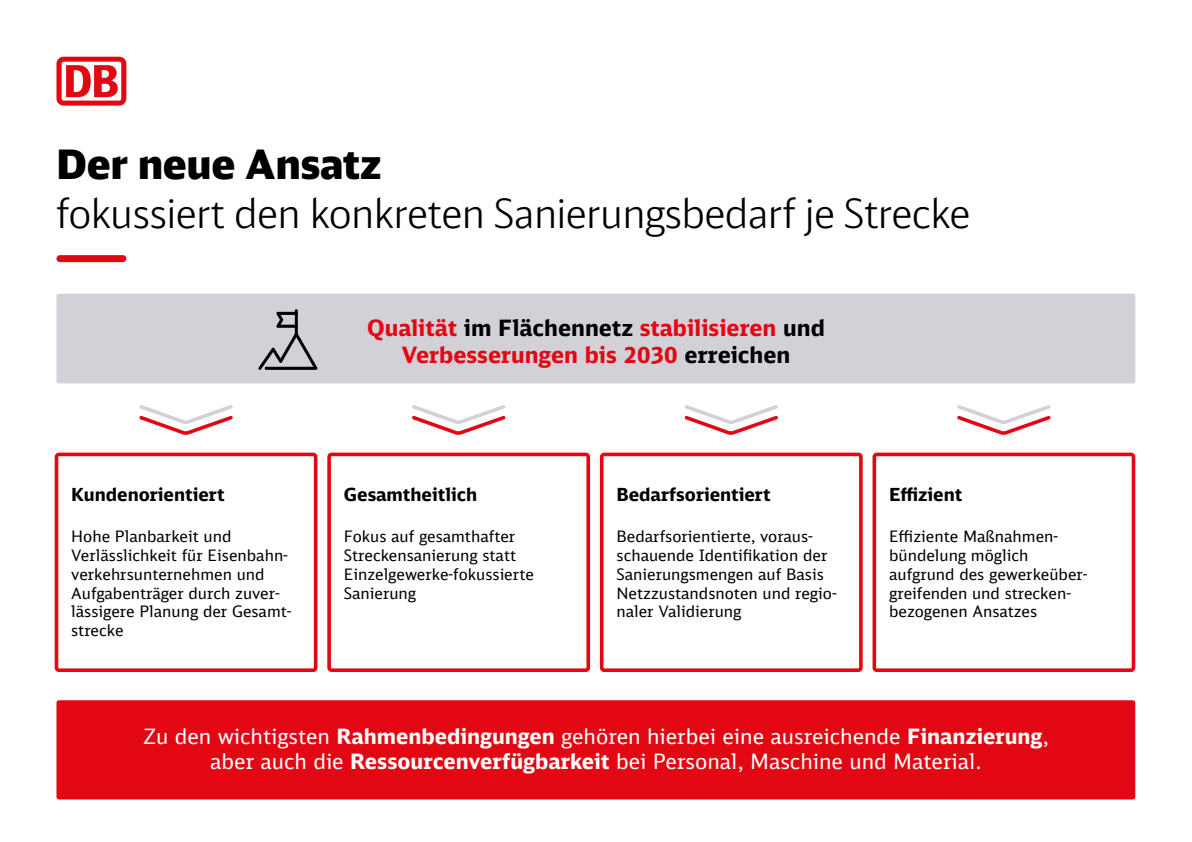
<style>
.page{position:relative;width:1192px;height:842px;background:#fff}
.page>*{position:absolute;margin:0;border:0;box-sizing:border-box;transform-origin:0 0}
.t1{font:300 40.5px "DB Head";color:#000}
.t2{font:900 40.5px "DB Head";color:#000}
.t3{font:700 22.5px/27px "DB Sans";color:#e30613;text-align:center}
.t4{font:21.15px/25.4px "DB Sans";color:#fff;text-align:center}
.t5{font:700 18px "DB Sans";color:#000}
.t6{font:15.75px/18.9px "DB Sans";color:#000}
.s1{color:#000}
.s2{font-weight:700}
</style>
<div class="page">
<div style="left:56px;top:294px;width:1079px;height:89px;background:#d2d1d8;border-radius:2px"></div>
<div style="left:56px;top:700px;width:1079px;height:99px;background:#e30613;border-radius:3px"></div>
<svg style="left:139px;top:405px;width:94px;height:30px"></svg>
<svg style="left:412px;top:405px;width:94px;height:30px"></svg>
<svg style="left:684px;top:405px;width:94px;height:30px"></svg>
<svg style="left:957px;top:405px;width:94px;height:30px"></svg>
<hr style="left:295px;top:309px;width:3px;height:27px;background:#000;border-radius:2px">
<svg style="left:258px;top:312px;width:60px;height:58px"></svg>
<div style="left:55px;top:453px;width:262px;height:219px;border:4px solid #e30613;border-radius:3px"></div>
<div style="left:873px;top:453px;width:262px;height:219px;border:4px solid #e30613;border-radius:3px"></div>
<div style="left:600px;top:453px;width:263px;height:219px;border:4px solid #e30613;border-radius:3px"></div>
<div style="left:327px;top:453px;width:263px;height:219px;border:4px solid #e30613;border-radius:3px"></div>
<svg style="left:56px;top:57px;width:70px;height:49px"></svg>
<div style="left:56px;top:255px;width:70px;height:7px;background:#e30613;border-radius:3px"></div>
<h1 class="t2" style="left:56px;top:139px;width:326px">Der neue Ansatz</h1>
<h1 class="t1" style="left:56px;top:189px;width:915px">fokussiert den konkreten Sanierungsbedarf je Strecke</h1>
<p class="t5" style="left:71px;top:483px;width:155px">Kundenorientiert</p>
<p class="t6" style="left:71px;top:526px;width:222px">Hohe Planbarkeit und<br>Verlässlichkeit für Eisenbahn&shy;verkehrsunternehmen und<br>Aufgabenträger durch zuver&shy;lässigere Planung der Gesamt&shy;strecke</p>
<h2 class="t3" style="left:367px;top:314px;width:459px">Qualität <span class="s1">im Flächennetz</span> stabilisieren <span class="s1">und<br></span>Verbesserungen bis 2030 <span class="s1">erreichen</span></h2>
<p class="t5" style="left:344px;top:483px;width:135px">Gesamtheitlich</p>
<p class="t6" style="left:344px;top:526px;width:192px">Fokus auf gesamthafter<br>Streckensanierung statt<br>Einzelgewerke-fokussierte<br>Sanierung</p>
<p class="t5" style="left:616px;top:483px;width:156px">Bedarfsorientiert</p>
<p class="t6" style="left:616px;top:526px;width:222px">Bedarfsorientierte, voraus&shy;schauende Identifikation der<br>Sanierungsmengen auf Basis<br>Netzzustandsnoten und regio&shy;naler Validierung</p>
<p class="t5" style="left:889px;top:483px;width:75px">Effizient</p>
<p class="t6" style="left:889px;top:526px;width:200px">Effiziente Maßnahmen&shy;bündelung möglich aufgrund des gewerkeüber&shy;greifenden und strecken&shy;bezogenen Ansatzes</p>
<h3 class="t4" style="left:143px;top:723px;width:907px">Zu den wichtigsten <span class="s2">Rahmenbedingungen</span> gehören hierbei eine ausreichende <span class="s2">Finanzierung</span>, aber auch die <span class="s2">Ressourcenverfügbarkeit</span> bei Personal, Maschine und Material.</h3>
</div>
